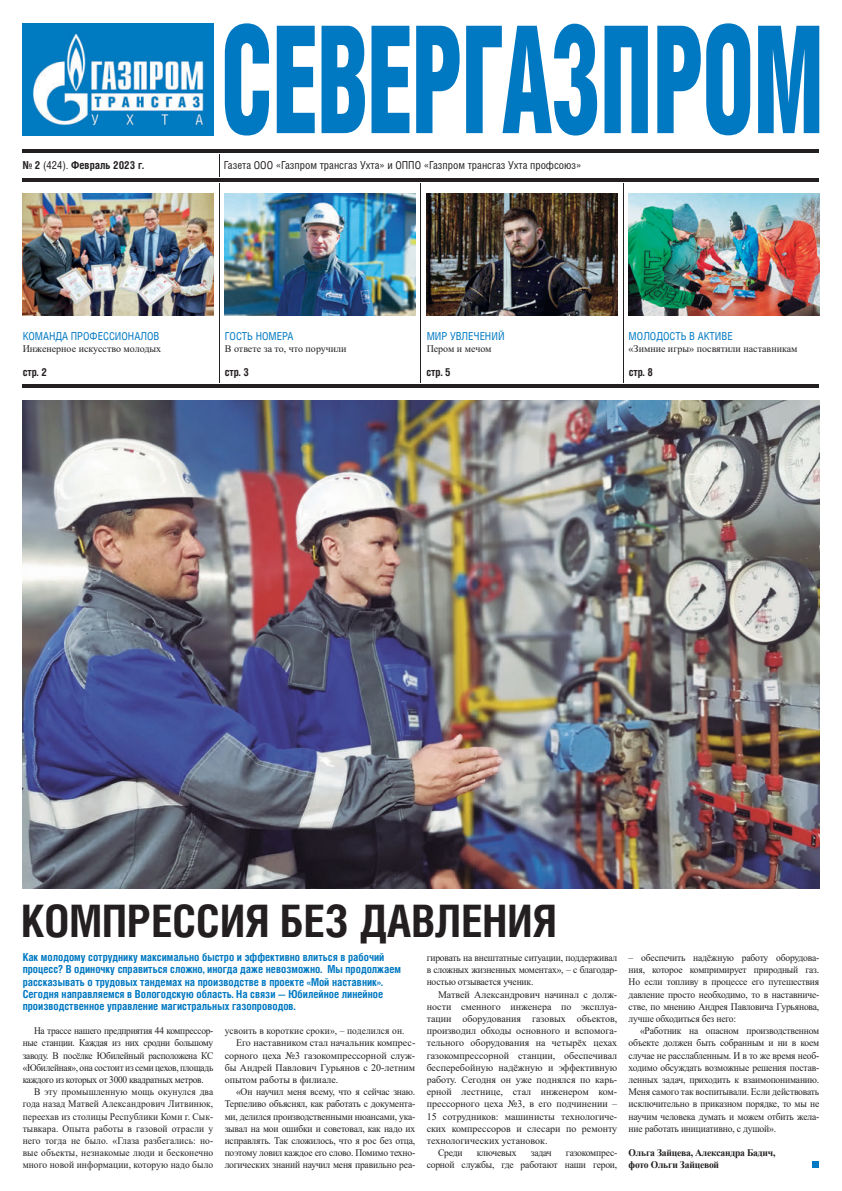
<style>
.page{position:relative;width:842px;height:1191px;background:#fff}
.page>*{position:absolute;margin:0;border:0;box-sizing:border-box;transform-origin:0 0}
.t1{font:900 149.5px "Helios Cond";letter-spacing:-.01em;color:#0079c2;scale:.63 1}
.t2{font:700 44.8px "Helios Cond";color:#231f20}
.t3{font:700 11px/12.2px "Helios Cond";color:#0079c2}
.t4{font:11px "Helios Cond";color:#231f20}
.t5{font:11px "Helios Cond";color:#0079c2}
.t6{font:700 11px "Helios Cond";color:#231f20}
.t7{font:10px/12.2px "Times New Roman";letter-spacing:-.02em;color:#231f20;text-align:justify;scale:.96 1}
.t8{font:10px/12.2px "Times New Roman";letter-spacing:-.02em;color:#231f20;text-align:justify}
.t9{font:10px/12.2px "Times New Roman";letter-spacing:-.02em;color:#231f20;text-align:justify;scale:.95 1}
.t10{font:10px/12.2px "Times New Roman";letter-spacing:-.02em;color:#231f20;text-align:justify;scale:.94 1}
.t11{font:10px "Times New Roman";color:#231f20}
.t12{font:700 10px "Times New Roman";letter-spacing:-.02em;color:#231f20;scale:.96 1}
.t13{font:10px "Times New Roman";letter-spacing:.01em;color:#231f20;scale:.95 1}
.s1{font-weight:400}
</style>
<div class="page">
<hr style="left:23px;top:149px;width:796px;height:3px;background:#231f20">
<hr style="left:23px;top:178px;width:796px;height:3px;background:#231f20">
<svg style="left:219px;top:154px;width:1px;height:22px"></svg>
<img style="left:23px;top:23px;width:190px;height:112px">
<img style="left:225px;top:193px;width:191px;height:122px">
<img style="left:427px;top:193px;width:190px;height:122px">
<img style="left:23px;top:193px;width:190px;height:122px">
<img style="left:629px;top:193px;width:190px;height:122px">
<hr style="left:219px;top:183px;width:1px;height:199px;background:#231f20">
<hr style="left:421px;top:183px;width:1px;height:199px;background:#231f20">
<hr style="left:623px;top:183px;width:1px;height:199px;background:#231f20">
<hr style="left:23px;top:385px;width:796px;height:3px;background:#231f20">
<img style="left:23px;top:400px;width:796px;height:488px">
<div style="left:812px;top:1161px;width:7px;height:7px;background:#0079c2"></div>
<h1 class="t1" style="left:222px;top:0;width:959px">СЕВЕРГАЗПРОМ</h1>
<p class="t6" style="left:23px;top:158px;width:123px">№ 2 <span class="s1">(424).</span> Февраль 2023 г.</p>
<p class="t4" style="left:224px;top:158px;width:359px">Газета ООО «Газпром трансгаз Ухта» и ОППО «Газпром трансгаз Ухта профсоюз»</p>
<p class="t5" style="left:23px;top:329px;width:138px">КОМАНДА ПРОФЕССИОНАЛОВ</p>
<p class="t11" style="left:23px;top:341px;width:140px">Инженерное искусство молодых</p>
<p class="t5" style="left:225px;top:329px;width:70px">ГОСТЬ НОМЕРА</p>
<p class="t11" style="left:225px;top:341px;width:123px">В ответе за то, что поручили</p>
<p class="t5" style="left:427px;top:329px;width:79px">МИР УВЛЕЧЕНИЙ</p>
<p class="t11" style="left:427px;top:341px;width:66px">Пером и мечом</p>
<p class="t5" style="left:629px;top:329px;width:106px">МОЛОДОСТЬ В АКТИВЕ</p>
<p class="t11" style="left:629px;top:341px;width:170px">«Зимние игры» посвятили наставникам</p>
<p class="t6" style="left:23px;top:365px;width:26px">стр. 2</p>
<p class="t6" style="left:225px;top:365px;width:26px">стр. 3</p>
<p class="t6" style="left:426px;top:365px;width:26px">стр. 5</p>
<p class="t6" style="left:629px;top:365px;width:26px">стр. 8</p>
<p class="t2" style="left:21px;top:894px;width:537px">КОМПРЕССИЯ БЕЗ ДАВЛЕНИЯ</p>
<p class="t3" style="left:23px;top:950px;width:380px">Как молодому сотруднику максимально быстро и эффективно влиться в рабочий процесс? В одиночку справиться сложно, иногда даже невозможно. Мы продолжаем рассказывать о трудовых тандемах на производстве в проекте «Мой наставник».<br>Сегодня направляемся в Вологодскую область. На связи — Юбилейное линейное производственное управление магистральных газопроводов.</p>
<p class="t10" style="left:23px;top:1024px;width:204px;text-indent:11px">На трассе нашего предприятия 44 компрессор&shy;ные станции. Каждая из них сродни большому заводу. В посёлке Юбилейный расположена КС «Юбилейная», она состоит из семи цехов, площадь каждого из которых от 3000 квадратных метров.</p>
<p class="t9" style="left:23px;top:1085px;width:202px;text-indent:11px">В эту промышленную мощь окунулся два года назад Матвей Александрович Литвинюк, переехав из столицы Республики Коми г. Сык&shy;тывкара. Опыта работы в газовой отрасли у него тогда не было. «Глаза разбегались: но&shy;вые объекты, незнакомые люди и бесконечно много новой информации, которую надо было</p>
<p class="t7" style="left:427px;top:951px;width:200px">гировать на внештатные ситуации, поддерживал в сложных жизненных моментах», – с благодар&shy;ностью отзывается ученик.</p>
<p class="t8" style="left:427px;top:988px;width:192px;text-indent:11px">Матвей Александрович начинал с долж&shy;ности сменного инженера по эксплуа&shy;тации оборудования газовых объектов, производил обходы основного и вспомога&shy;тельного оборудования на четырёх цехах газокомпрессорной станции, обеспечивал бесперебойную надёжную и эффективную работу. Сегодня он уже поднялся по карь&shy;ерной лестнице, стал инженером ком&shy;прессорного цеха №3, в его подчинении – 15 сотрудников: машинисты технологиче&shy;ских компрессоров и слесари по ремонту технологических установок.</p>
<p class="t7" style="left:438px;top:1146px;width:27px">Среди</p>
<p class="t7" style="left:477px;top:1146px;width:43px">ключевых</p>
<p class="t7" style="left:531px;top:1146px;width:23px">задач</p>
<p class="t13" style="left:225px;top:1023px;width:191px">усвоить в короткие сроки», – поделился он.</p>
<p class="t8" style="left:225px;top:1036px;width:192px;text-indent:11px">Его наставником стал начальник компрес&shy;сорного цеха №3 газокомпрессорной служ&shy;бы Андрей Павлович Гурьянов с 20-летним опытом работы в филиале.</p>
<p class="t7" style="left:225px;top:1085px;width:200px;text-indent:11px">«Он научил меня всему, что я сейчас знаю.<br>Терпеливо объяснял, как работать с документа&shy;ми, делился производственными нюансами, ука&shy;зывал на мои ошибки и советовал, как надо их исправлять. Так сложилось, что я рос без отца, поэтому ловил каждое его слово. Помимо техно&shy;логических знаний научил меня правильно реа-</p>
<p class="t7" style="left:427px;top:1146px;width:200px;text-align:right">газокомпрес-<br>сорной службы, где работают наши герои,</p>
<p class="t7" style="left:629px;top:951px;width:200px">– обеспечить надёжную работу оборудова&shy;ния, которое компримирует природный газ.<br>Но если топливу в процессе его путешествия давление просто необходимо, то в наставниче&shy;стве, по мнению Андрея Павловича Гурьянова, лучше обходиться без него:</p>
<p class="t7" style="left:629px;top:1024px;width:200px;text-indent:11px">«Работник на опасном производственном объекте должен быть собранным и ни в коем случае не расслабленным. И в то же время необ&shy;ходимо обсуждать возможные решения постав&shy;ленных задач, приходить к взаимопониманию.<br>Меня самого так воспитывали. Если действовать исключительно в приказном порядке, то мы не научим человека думать и можем отбить жела&shy;ние работать инициативно, с душой».</p>
<p class="t12" style="left:629px;top:1145px;width:154px">Ольга Зайцева, Александра Бадич,</p>
<p class="t12" style="left:629px;top:1157px;width:96px">фото Ольги Зайцевой</p>
</div>
